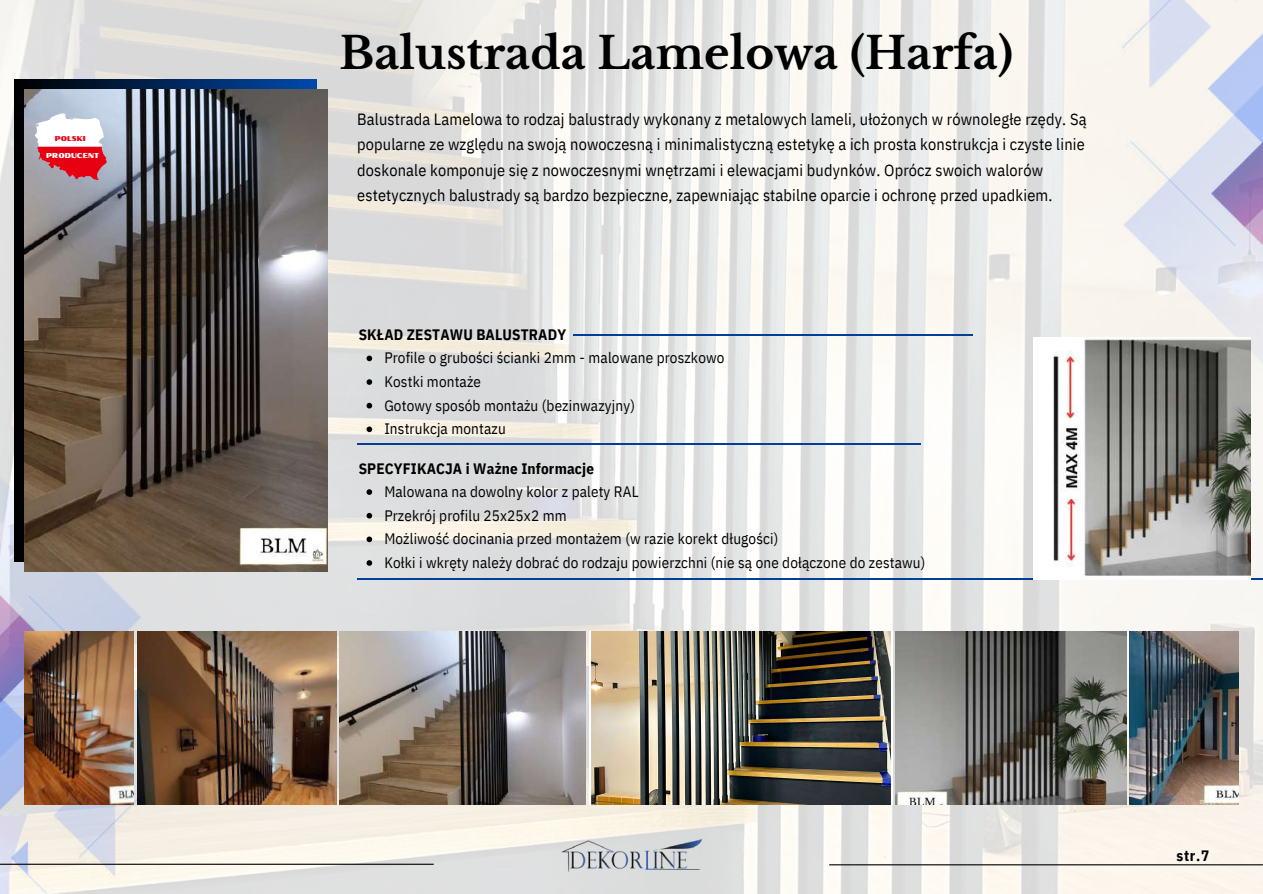
<style>
.page{position:relative;width:1263px;height:894px;background:#fff}
.page>*{position:absolute;margin:0;border:0;box-sizing:border-box;transform-origin:0 0}
.t1{font:700 43.8px "Libre Baskerville";color:#000}
.t2{font:16.2px/25.3px "IBM Plex Sans Cond";letter-spacing:.01em;color:#000}
.t3{font:15.15px/23.7px "IBM Plex Sans Cond";letter-spacing:.01em;color:#000}
.t4{font:700 15.15px "IBM Plex Sans Cond";letter-spacing:.01em;color:#000}
.t5{font:700 15px "IBM Plex Sans Cond";color:#000}
.t6{font:7.05px "Oilvare Base";color:#fff}
.t7{font:7.05px "Oilvare Base";color:#e60012}
</style>
<div class="page">
<img style="left:0;top:0;width:1263px;height:893px">
<img style="left:0;top:400px;width:142px;height:493px">
<img style="left:0;top:574px;width:53px;height:146px">
<svg style="left:14px;top:79px;width:303px;height:482px;background:#071426"></svg>
<img style="left:25px;top:89px;width:302px;height:482px">
<img style="left:895px;top:631px;width:231px;height:173px">
<img style="left:589px;top:631px;width:303px;height:173px">
<img style="left:339px;top:631px;width:247px;height:173px">
<img style="left:137px;top:631px;width:199px;height:173px">
<img style="left:25px;top:631px;width:109px;height:173px">
<img style="left:1129px;top:631px;width:109px;height:173px">
<hr style="left:0;top:863px;width:434px;height:1px;background:#000">
<hr style="left:829px;top:864px;width:434px;height:1px;background:#000">
<svg style="left:367px;top:355px;width:5px;height:6px"></svg>
<svg style="left:367px;top:379px;width:5px;height:6px"></svg>
<svg style="left:367px;top:403px;width:5px;height:5px"></svg>
<svg style="left:367px;top:426px;width:5px;height:6px"></svg>
<hr style="left:573px;top:333px;width:399px;height:2px;background:#004096">
<hr style="left:357px;top:442px;width:399px;height:2px;background:#004096">
<hr style="left:521px;top:442px;width:400px;height:2px;background:#004096">
<hr style="left:695px;top:578px;width:399px;height:2px;background:#004096">
<hr style="left:357px;top:578px;width:399px;height:2px;background:#004096">
<img style="left:1123px;top:0;width:140px;height:442px">
<img style="left:1212px;top:122px;width:51px;height:145px">
<hr style="left:889px;top:578px;width:374px;height:2px;background:#004096">
<img style="left:1033px;top:337px;width:217px;height:242px">
<svg style="left:367px;top:489px;width:5px;height:5px"></svg>
<svg style="left:367px;top:512px;width:5px;height:6px"></svg>
<svg style="left:367px;top:536px;width:5px;height:6px"></svg>
<svg style="left:367px;top:560px;width:5px;height:5px"></svg>
<svg style="left:34px;top:110px;width:73px;height:71px"></svg>
<img style="left:561px;top:839px;width:141px;height:32px">
<p class="t7" style="left:55px;top:134px;width:32px">POLSKI</p>
<p class="t6" style="left:46px;top:151px;width:54px">PRODUCENT</p>
<h1 class="t1" style="left:339px;top:26px;width:675px">Balustrada Lamelowa (Harfa)</h1>
<p class="t2" style="left:357px;top:106px;width:731px">Balustrada Lamelowa to rodzaj balustrady wykonany z metalowych lameli, ułożonych w równoległe rzędy. Są popularne ze względu na swoją nowoczesną i minimalistyczną estetykę a ich prosta konstrukcja i czyste linie doskonale komponuje się z nowoczesnymi wnętrzami i elewacjami budynków. Oprócz swoich walorów estetycznych balustrady są bardzo bezpieczne, zapewniając stabilne oparcie i ochronę przed upadkiem.</p>
<p class="t4" style="left:359px;top:324px;width:209px">SKŁAD ZESTAWU BALUSTRADY</p>
<p class="t3" style="left:384px;top:346px;width:341px">Profile o grubości ścianki 2mm - malowane proszkowo<br>Kostki montaże<br>Gotowy sposób montażu (bezinwazyjny)<br>Instrukcja montazu</p>
<p class="t4" style="left:359px;top:458px;width:237px">SPECYFIKACJA i Ważne Informacje</p>
<p class="t3" style="left:384px;top:479px;width:542px">Malowana na dowolny kolor z palety RAL<br>Przekrój profilu 25x25x2 mm<br>Możliwość docinania przed montażem (w razie korekt długości)<br>Kołki i wkręty należy dobrać do rodzaju powierzchni (nie są one dołączone do zestawu)</p>
<p class="t5" style="left:1176px;top:845px;width:34px">str.7</p>
</div>
